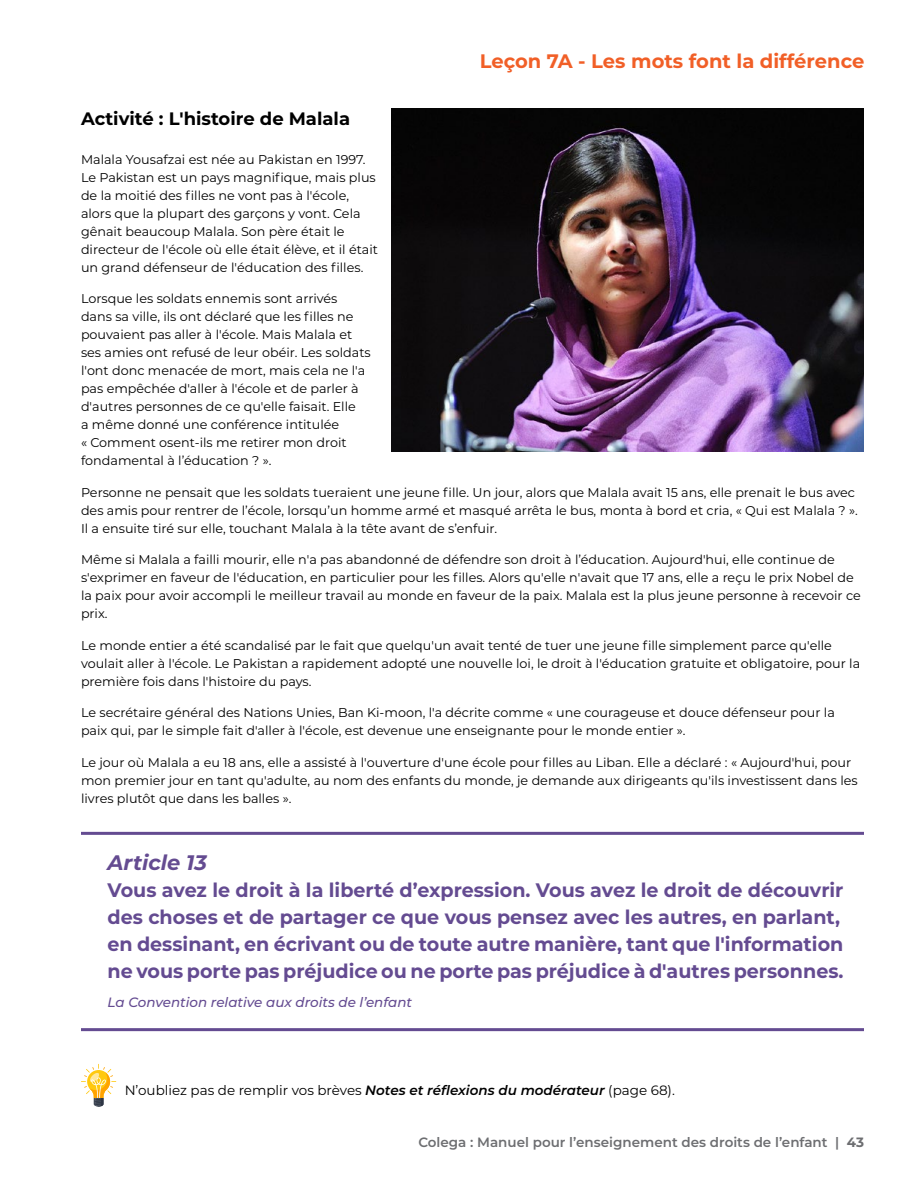
<style>
.page{position:relative;width:918px;height:1188px;background:#fff}
.page>*{position:absolute;margin:0;border:0;box-sizing:border-box;transform-origin:0 0}
.t1{font:italic 700 21px "Montserrat";color:#644b91}
.t2{font:700 19.5px/27px "Montserrat";color:#644b91}
.t3{font:700 19.5px "Montserrat";color:#f15f27}
.t4{font:700 18px "Montserrat";color:#000}
.t5{font:13.5px "Montserrat";color:#000}
.t6{font:600 13.5px "Montserrat";color:#6d6e71}
.t7{font:italic 500 13.5px "Montserrat";color:#644b91}
.t8{font:12.75px/18px "Montserrat";color:#000}
.s1{font-weight:600;font-style:italic}
.s2{font-weight:700}
</style>
<div class="page">
<img style="left:392px;top:108px;width:472px;height:343px">
<hr style="left:81px;top:1028px;width:783px;height:3px;background:#644b91">
<hr style="left:81px;top:832px;width:783px;height:3px;background:#644b91">
<svg style="left:81px;top:1064px;width:35px;height:43px"></svg>
<h2 class="t3" style="left:480px;top:47px;width:386px">Leçon 7A - Les mots font la différence</h2>
<h3 class="t4" style="left:81px;top:105px;width:271px">Activité : L'histoire de Malala</h3>
<p class="t8" style="left:81px;top:150px;width:299px">Malala Yousafzai est née au Pakistan en 1997.<br>Le Pakistan est un pays magnifique, mais plus de la moitié des filles ne vont pas à l'école, alors que la plupart des garçons y vont. Cela gênait beaucoup Malala. Son père était le directeur de l'école où elle était élève, et il était un grand défenseur de l'éducation des filles.</p>
<p class="t8" style="left:81px;top:289px;width:291px">Lorsque les soldats ennemis sont arrivés dans sa ville, ils ont déclaré que les filles ne pouvaient pas aller à l'école. Mais Malala et ses amies ont refusé de leur obéir. Les soldats l'ont donc menacée de mort, mais cela ne l'a pas empêchée d'aller à l'école et de parler à d'autres personnes de ce qu'elle faisait. Elle<br>a même donné une conférence intitulée<br>« Comment osent-ils me retirer mon droit fondamental à l’éducation ? ».</p>
<p class="t8" style="left:81px;top:483px;width:778px">Personne ne pensait que les soldats tueraient une jeune fille. Un jour, alors que Malala avait 15 ans, elle prenait le bus avec des amis pour rentrer de l’école, lorsqu’un homme armé et masqué arrêta le bus, monta à bord et cria, « Qui est Malala ? ».<br>Il a ensuite tiré sur elle, touchant Malala à la tête avant de s’enfuir.</p>
<p class="t8" style="left:81px;top:550px;width:781px">Même si Malala a failli mourir, elle n'a pas abandonné de défendre son droit à l’éducation. Aujourd'hui, elle continue de s'exprimer en faveur de l'éducation, en particulier pour les filles. Alors qu'elle n'avait que 17 ans, elle a reçu le prix Nobel de la paix pour avoir accompli le meilleur travail au monde en faveur de la paix. Malala est la plus jeune personne à recevoir ce prix.</p>
<p class="t8" style="left:81px;top:636px;width:781px">Le monde entier a été scandalisé par le fait que quelqu'un avait tenté de tuer une jeune fille simplement parce qu'elle voulait aller à l'école. Le Pakistan a rapidement adopté une nouvelle loi, le droit à l'éducation gratuite et obligatoire, pour la première fois dans l'histoire du pays.</p>
<p class="t8" style="left:81px;top:703px;width:755px">Le secrétaire général des Nations Unies, Ban Ki-moon, l'a décrite comme « une courageuse et douce défenseur pour la paix qui, par le simple fait d'aller à l'école, est devenue une enseignante pour le monde entier ».</p>
<p class="t8" style="left:81px;top:753px;width:778px">Le jour où Malala a eu 18 ans, elle a assisté à l'ouverture d'une école pour filles au Liban. Elle a déclaré : « Aujourd'hui, pour mon premier jour en tant qu'adulte, au nom des enfants du monde, je demande aux dirigeants qu'ils investissent dans les livres plutôt que dans les balles ».</p>
<h1 class="t1" style="left:108px;top:848px;width:101px">Article 13</h1>
<p class="t2" style="left:108px;top:876px;width:737px">Vous avez le droit à la liberté d’expression. Vous avez le droit de découvrir des choses et de partager ce que vous pensez avec les autres, en parlant, en dessinant, en écrivant ou de toute autre manière, tant que l'information ne vous porte pas préjudice ou ne porte pas préjudice à d'autres personnes.</p>
<p class="t7" style="left:108px;top:993px;width:306px">La Convention relative aux droits de l’enfant</p>
<p class="t5" style="left:125px;top:1080px;width:552px">N’oubliez pas de remplir vos brèves <span class="s1">Notes et réflexions du modérateur</span> (page 68).</p>
<p class="t6" style="left:418px;top:1133px;width:447px">Colega : Manuel pour l’enseignement des droits de l’enfant | <span class="s2">43</span></p>
</div>
